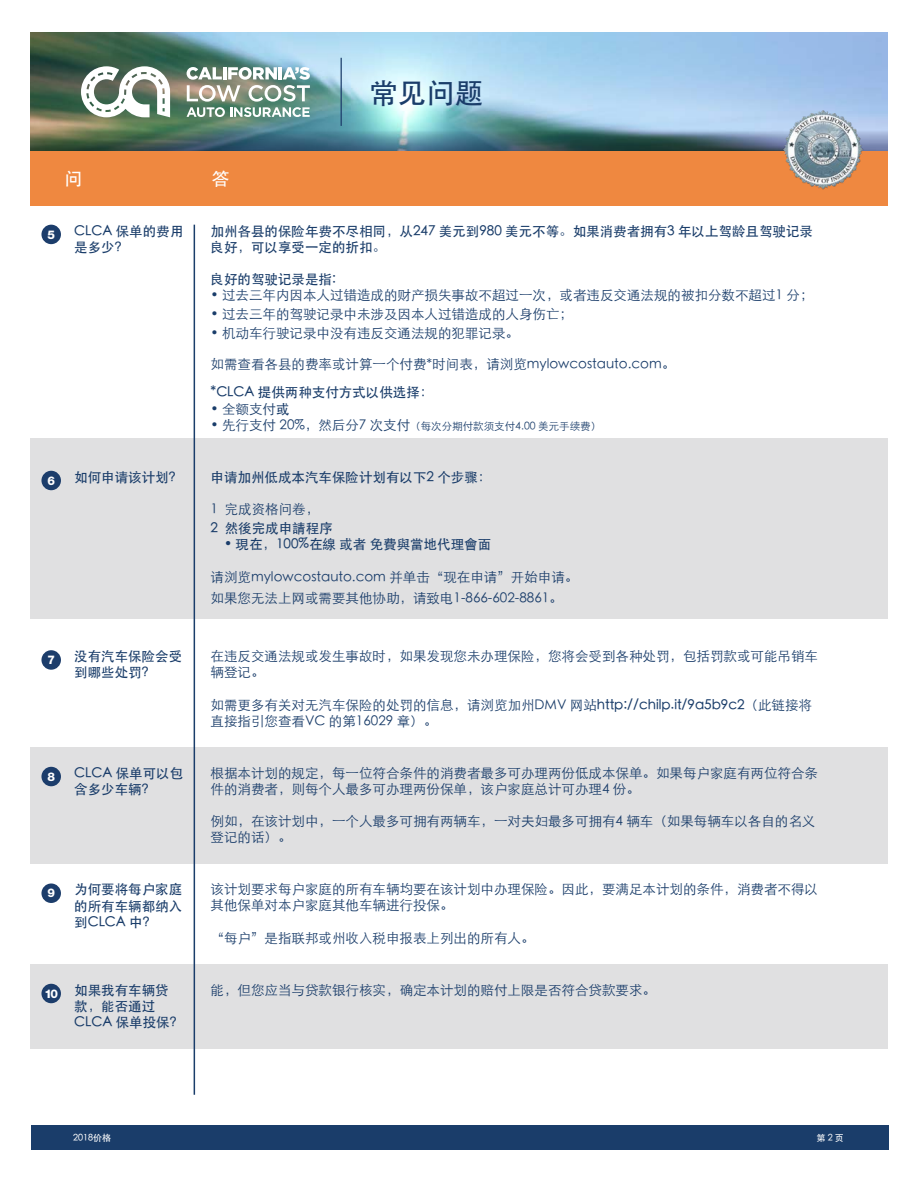
<style>
.page{position:relative;width:918px;height:1188px;background:#fff}
.page>*{position:absolute;margin:0;border:0;box-sizing:border-box;transform-origin:0 0}
.t1{font:500 28.5px "ST Heiti SC";color:#1a3d6a}
.t2{font:500 18px "ST Heiti SC";color:#fff}
.t3{font:300 13.5px/16.2px "ST Heiti SC";color:#1a3d6a}
.t4{font:500 13.5px/16.2px "ST Heiti SC";color:#1a3d6a}
.t5{font:800 12px "Helvetica Neue";color:#fff}
.t6{font:300 10.5px "ST Heiti SC";color:#1a3d6a}
.t7{font:500 9px "ST Heiti SC";color:#fff}
.s1{font-weight:500}
.s2{font-size:13.5px}
</style>
<div class="page">
<div style="left:31px;top:1125px;width:858px;height:25px;background:#1a3d6a"></div>
<img style="left:30px;top:33px;width:858px;height:97px">
<img style="left:30px;top:130px;width:858px;height:21px">
<div style="left:30px;top:151px;width:858px;height:54px;background:#ef8840"></div>
<svg style="left:81px;top:66px;width:89px;height:51px"></svg>
<img style="left:187px;top:67px;width:123px;height:50px">
<hr style="left:341px;top:58px;width:1px;height:68px;background:#1c3d6b">
<img style="left:782px;top:108px;width:82px;height:82px">
<div style="left:30px;top:747px;width:858px;height:117px;background:#e0e0e1"></div>
<div style="left:30px;top:964px;width:858px;height:85px;background:#e0e0e1"></div>
<div style="left:30px;top:438px;width:858px;height:181px;background:#e0e0e1"></div>
<div style="left:41px;top:225px;width:20px;height:19px;background:#1c3d6b;border-radius:50%"></div>
<div style="left:41px;top:471px;width:20px;height:19px;background:#1c3d6b;border-radius:50%"></div>
<div style="left:41px;top:767px;width:20px;height:19px;background:#1c3d6b;border-radius:50%"></div>
<div style="left:41px;top:984px;width:20px;height:19px;background:#1c3d6b;border-radius:50%"></div>
<div style="left:41px;top:884px;width:20px;height:19px;background:#1c3d6b;border-radius:50%"></div>
<div style="left:41px;top:650px;width:20px;height:20px;background:#1c3d6b;border-radius:50%"></div>
<hr style="left:194px;top:225px;width:1px;height:870px;background:#1a3d6a">
<h1 class="t1" style="left:369px;top:77px;width:115px">常见问题</h1>
<h2 class="t2" style="left:65px;top:169px;width:19px">问</h2>
<h2 class="t2" style="left:211px;top:169px;width:19px">答</h2>
<p class="t5" style="left:47px;top:227px;width:9px">5</p>
<p class="t4" style="left:74px;top:222px;width:111px">CLCA 保单的费用是多少？</p>
<p class="t5" style="left:47px;top:473px;width:9px">6</p>
<p class="t4" style="left:74px;top:468px;width:110px">如何申请该计划？</p>
<p class="t4" style="left:211px;top:222px;width:604px">加州各县的保险年费不尽相同，从247 美元到980 美元不等。如果消费者拥有3 年以上驾龄且驾驶记录良好，可以享受一定的折扣。</p>
<p class="t4" style="left:211px;top:271px;width:127px">良好的驾驶记录是指:</p>
<p class="t3" style="left:211px;top:286px;width:604px">• 过去三年内因本人过错造成的财产损失事故不超过一次，或者违反交通法规的被扣分数不超过1 分；</p>
<p class="t3" style="left:211px;top:305px;width:364px">• 过去三年的驾驶记录中未涉及因本人过错造成的人身伤亡；</p>
<p class="t3" style="left:211px;top:324px;width:310px">• 机动车行驶记录中没有违反交通法规的犯罪记录。</p>
<p class="t3" style="left:211px;top:355px;width:466px">如需查看各县的费率或计算一个付费*时间表，请浏览mylowcostauto.com。</p>
<p class="t4" style="left:211px;top:384px;width:224px">*CLCA 提供两种支付方式以供选择：</p>
<p class="t3" style="left:211px;top:399px;width:81px">• 全额支付<span class="s1">或</span></p>
<p class="t6" style="left:211px;top:417px;width:392px"><span class="s2">• 先行支付 20%，然后分7 次支付</span>（每次分期付款须支付4.00 美元手续费）</p>
<p class="t4" style="left:211px;top:468px;width:282px">申请加州低成本汽车保险计划有以下2 个步骤：</p>
<p class="t3" style="left:211px;top:500px;width:110px">1 完成资格问卷，</p>
<p class="t4" style="left:211px;top:520px;width:124px">2 然後完成申請程序</p>
<p class="t4" style="left:224px;top:536px;width:269px">• 現在，100%在線 或者 免費與當地代理會面</p>
<p class="t3" style="left:211px;top:565px;width:369px;line-height:21px">请浏览mylowcostauto.com 并单击“现在申请”开始申请。如果您无法上网或需要其他协助，请致电1-866-602-8861。</p>
<p class="t5" style="left:47px;top:653px;width:9px">7</p>
<p class="t4" style="left:74px;top:648px;width:110px">没有汽车保险会受到哪些处罚？</p>
<p class="t5" style="left:47px;top:769px;width:9px">8</p>
<p class="t4" style="left:74px;top:764px;width:111px">CLCA 保单可以包含多少车辆？</p>
<p class="t5" style="left:47px;top:886px;width:9px">9</p>
<p class="t4" style="left:74px;top:881px;width:110px;text-align:justify">为何要将每户家庭的所有车辆都纳入到CLCA 中？</p>
<p class="t5" style="left:45px;top:986px;width:15px">10</p>
<p class="t4" style="left:74px;top:981px;width:111px">如果我有车辆贷款，能否通过<br>CLCA 保单投保？</p>
<p class="t3" style="left:211px;top:647px;width:609px">在违反交通法规或发生事故时，如果发现您未办理保险，您将会受到各种处罚，包括罚款或可能吊销车辆登记。</p>
<p class="t3" style="left:211px;top:695px;width:603px">如需更多有关对无汽车保险的处罚的信息，请浏览加州DMV 网站<span class="s1">http://chilp.it/9a5b9c2</span>（此链接将直接指引您查看VC 的第16029 章）。</p>
<p class="t3" style="left:211px;top:763px;width:609px">根据本计划的规定，每一位符合条件的消费者最多可办理两份低成本保单。如果每户家庭有两位符合条件的消费者，则每个人最多可办理两份保单，该户家庭总计可办理4 份。</p>
<p class="t3" style="left:211px;top:812px;width:606px">例如，在该计划中，一个人最多可拥有两辆车，一对夫妇最多可拥有4 辆车（如果每辆车以各自的名义登记的话）。</p>
<p class="t3" style="left:211px;top:880px;width:609px">该计划要求每户家庭的所有车辆均要在该计划中办理保险。因此，要满足本计划的条件，消费者不得以其他保单对本户家庭其他车辆进行投保。</p>
<p class="t3" style="left:211px;top:928px;width:325px">“每户”是指联邦或州收入税申报表上列出的所有人。</p>
<p class="t3" style="left:211px;top:980px;width:447px">能，但您应当与贷款银行核实，确定本计划的赔付上限是否符合贷款要求。</p>
<p class="t7" style="left:73px;top:1133px;width:39px">2018价格</p>
<p class="t7" style="left:817px;top:1133px;width:29px">第 2 页</p>
</div>
